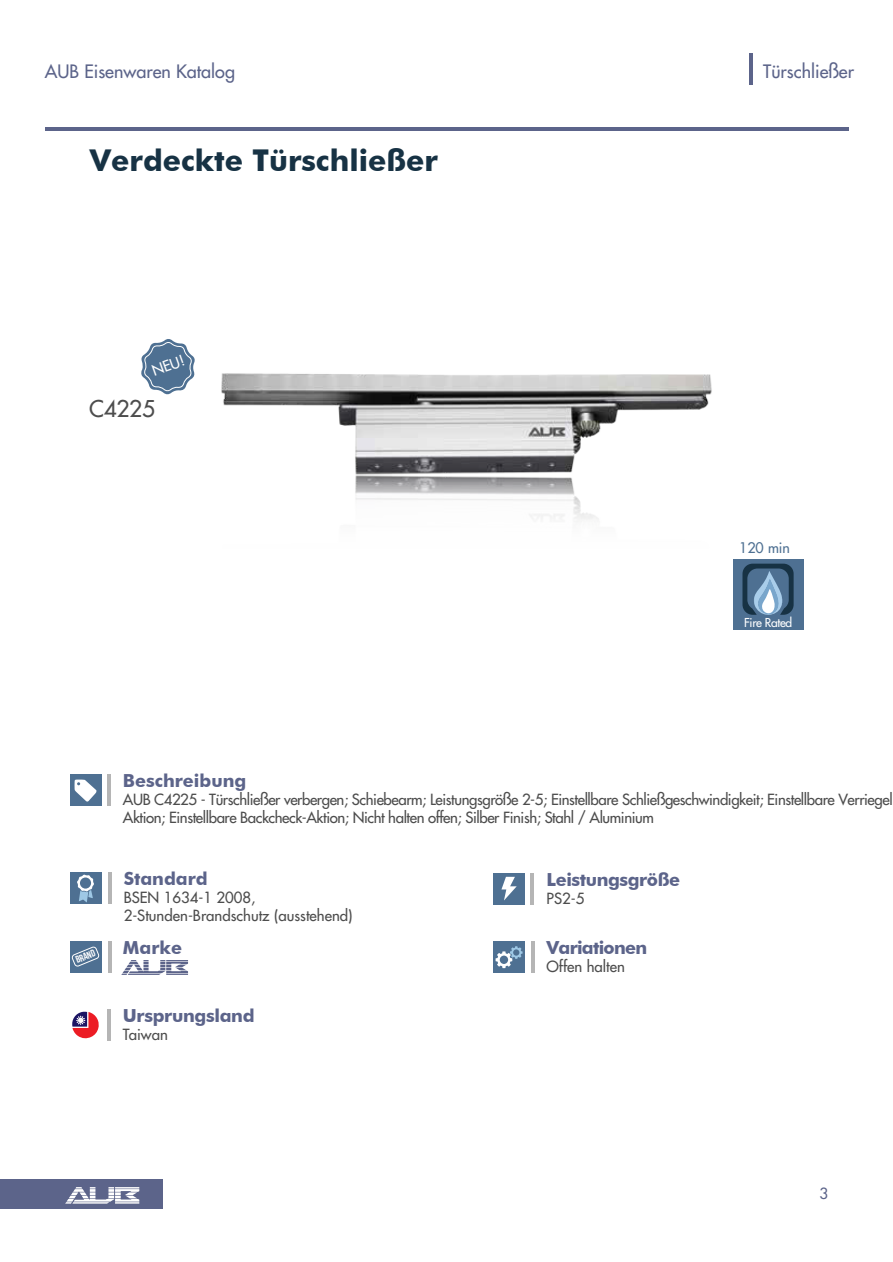
<style>
.page{position:relative;width:893px;height:1262px;background:#fff}
.page>*{position:absolute;margin:0;border:0;box-sizing:border-box;transform-origin:0 0}
.t1{font:700 30px "Futura BT";color:#173244}
.t2{font:22.5px "Futura";letter-spacing:-.01em;color:#4d4d4d}
.t3{font:18px "Futura";color:#5c648a}
.t4{font:700 18px "Futura BT";letter-spacing:-.02em;color:#5c648a}
.t5{font:700 18px "Futura BT";color:#5c648a}
.t6{font:700 18px "Futura BT";letter-spacing:-.04em;color:#5c648a}
.t7{font:15px/18px "Futura";letter-spacing:-.025em;color:#4d4d4d}
.t8{font:15px/18px "Futura";color:#4d4d4d}
.t9{font:15px "Futura";color:#5c648a}
.t10{font:14.55px "Futura";color:#fff}
.t11{font:14.25px "Futura";color:#4e7092}
.t12{font:12px "Futura";letter-spacing:-.025em;color:#fff}
.t13{font:700 9.9px "Bebas Neue";color:#fff}
</style>
<div class="page">
<hr style="left:45px;top:127px;width:803px;height:3px;background:#5c648a">
<hr style="left:749px;top:53px;width:3px;height:32px;background:#5c648a">
<hr style="left:107px;top:1008px;width:3px;height:32px;background:#b5b5b5">
<hr style="left:108px;top:872px;width:3px;height:32px;background:#b5b5b5">
<hr style="left:531px;top:940px;width:3px;height:32px;background:#b5b5b5">
<hr style="left:531px;top:872px;width:3px;height:32px;background:#b5b5b5">
<hr style="left:107px;top:774px;width:3px;height:32px;background:#b5b5b5">
<hr style="left:108px;top:940px;width:3px;height:32px;background:#b5b5b5">
<svg style="left:121px;top:960px;width:67px;height:15px"></svg>
<img style="left:221px;top:373px;width:491px;height:99px">
<div style="left:70px;top:774px;width:31px;height:32px;background:#4e7092"></div>
<div style="left:493px;top:872px;width:32px;height:32px;background:#4e7092"></div>
<div style="left:493px;top:940px;width:32px;height:32px;background:#4e7092"></div>
<div style="left:70px;top:872px;width:31px;height:31px;background:#4e7092"></div>
<div style="left:70px;top:940px;width:31px;height:32px;background:#4e7092"></div>
<svg style="left:74px;top:779px;width:22px;height:22px"></svg>
<svg style="left:77px;top:874px;width:17px;height:28px"></svg>
<svg style="left:501px;top:876px;width:16px;height:24px"></svg>
<svg style="left:496px;top:946px;width:27px;height:22px"></svg>
<svg style="left:72px;top:1011px;width:27px;height:28px"></svg>
<svg style="left:141px;top:339px;width:54px;height:56px"></svg>
<svg style="left:71px;top:946px;width:29px;height:21px"></svg>
<div style="left:0;top:1179px;width:162px;height:30px;background:#5c648a"></div>
<svg style="left:65px;top:1187px;width:74px;height:16px"></svg>
<div style="left:733px;top:559px;width:70px;height:71px;background:#4e7092"></div>
<svg style="left:742px;top:563px;width:52px;height:52px"></svg>
<p class="t3" style="left:45px;top:60px;width:192px">AUB Eisenwaren Katalog</p>
<p class="t3" style="left:749px;top:60px;width:107px">I Türschließer</p>
<h1 class="t1" style="left:90px;top:142px;width:350px">Verdeckte Türschließer</h1>
<p class="t10" style="left:150px;top:362px;width:35px;rotate:-19deg">NEU!</p>
<h2 class="t2" style="left:89px;top:395px;width:67px">C4225</h2>
<p class="t11" style="left:739px;top:538px;width:52px">120 min</p>
<p class="t12" style="left:744px;top:615px;width:49px">Fire Rated</p>
<p class="t5" style="left:123px;top:770px;width:125px">Beschreibung</p>
<p class="t7" style="left:123px;top:790px;width:771px">AUB C4225 - Türschließer verbergen; Schiebearm; Leistungsgröße 2-5; Einstellbare Schließgeschwindigkeit; Einstellbare Verriegel<br>Aktion; Einstellbare Backcheck-Aktion; Nicht halten offen; Silber Finish; Stahl / Aluminium</p>
<p class="t13" style="left:74px;top:955px;width:22px;rotate:-22deg">Brand</p>
<p class="t5" style="left:124px;top:867px;width:85px">Standard</p>
<p class="t8" style="left:124px;top:888px;width:230px">BSEN 1634-1 2008,<br>2-Stunden-Brandschutz (ausstehend)</p>
<p class="t4" style="left:123px;top:936px;width:61px">Marke</p>
<p class="t4" style="left:123px;top:1004px;width:133px">Ursprungsland</p>
<p class="t7" style="left:123px;top:1025px;width:46px">Taiwan</p>
<p class="t4" style="left:547px;top:868px;width:135px">Leistungsgröße</p>
<p class="t7" style="left:547px;top:889px;width:39px">PS2-5</p>
<p class="t6" style="left:547px;top:936px;width:102px">Variationen</p>
<p class="t8" style="left:547px;top:957px;width:80px">Offen halten</p>
<p class="t9" style="left:820px;top:1184px;width:10px">3</p>
</div>
